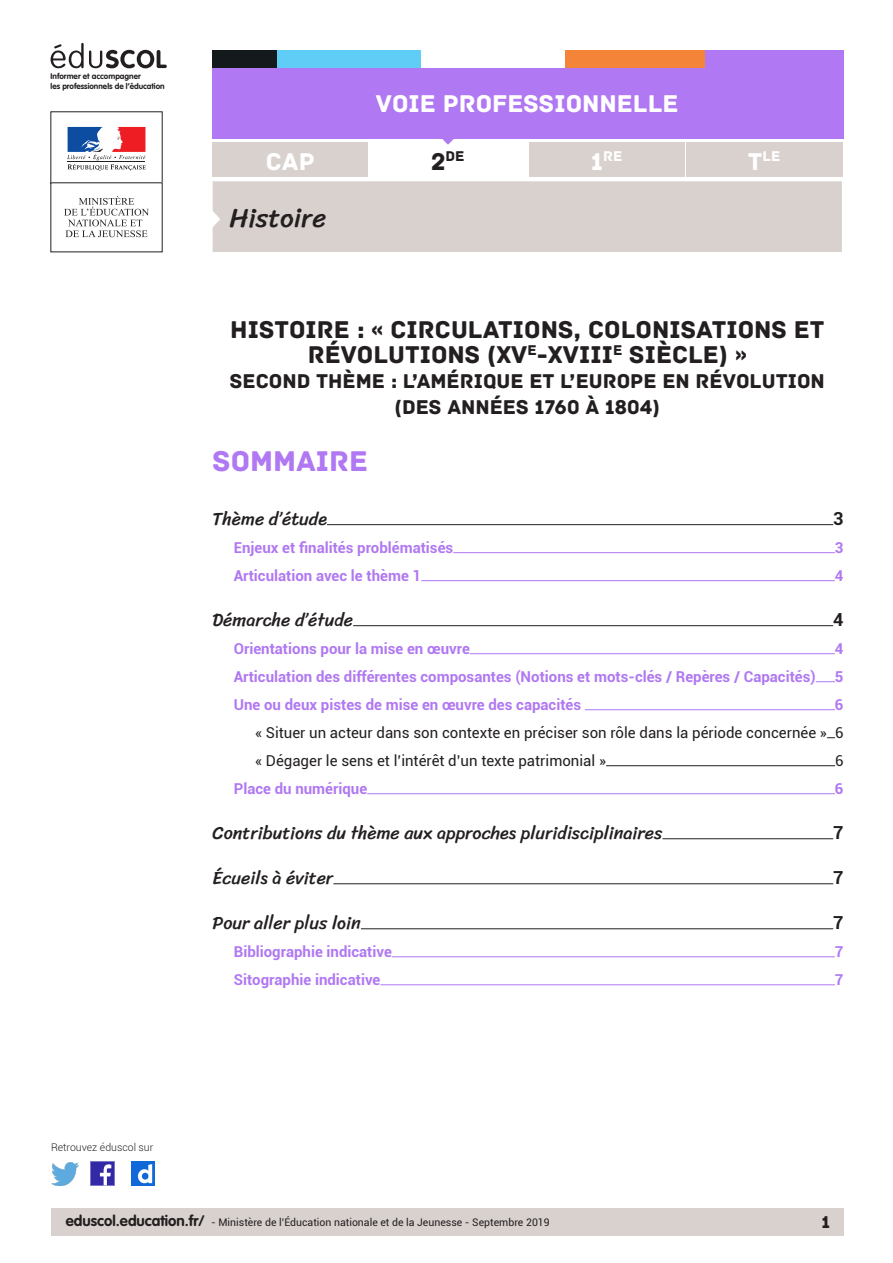
<style>
.page{position:relative;width:893px;height:1263px;background:#fff}
.page>*{position:absolute;margin:0;border:0;box-sizing:border-box;transform-origin:0 0}
.Sommaire_Titre{font:30px "Archive";color:#b078f2}
.t1{font:27px "Sriracha";color:#231f20}
._01_titre_doc{font:25.5px/25.2px "Archive";color:#231f20;text-align:center}
.t2{font:25.5px "Archive";color:#fff}
._01_titre_doc-2{font:21px/25.2px "Archive";color:#231f20;text-align:center}
.t3{font:18px "Sriracha";color:#231f20}
.t4{font:700 18px "Roboto";color:#231f20}
.t5{font:18px "Archive";color:#231f20}
.t6{font:700 15px "Roboto";color:#b078f2}
.t7{font:15px "Roboto";color:#231f20}
.t8{font:14.85px "Archive";color:#fff}
.t9{font:14.85px "Archive";color:#231f20}
.t10{font:10.5px "Roboto";color:#231f20}
.t11{font:300 10.5px "Roboto";color:#231f20}
.t12{font:700 8.1px/9.8px "VAG Rounded Std";color:#231f20}
.s1{font-size:25.5px}
.s2{font-family:"VAG Rounded Std";font-weight:700;font-size:15px}
</style>
<div class="page">
<div style="left:51px;top:1209px;width:792px;height:27px;background:#d8d1ce"></div>
<img style="left:91px;top:1162px;width:23px;height:23px">
<img style="left:51px;top:1163px;width:28px;height:22px">
<img style="left:132px;top:1162px;width:22px;height:23px">
<svg style="left:430px;top:138px;width:41px;height:7px"></svg>
<div style="left:213px;top:68px;width:630px;height:70px;background:#b078f2"></div>
<div style="left:212px;top:181px;width:630px;height:71px;background:#d8d1ce"></div>
<div style="left:277px;top:50px;width:143px;height:18px;background:#5fcdf5"></div>
<div style="left:213px;top:50px;width:64px;height:18px;background:#141a1c"></div>
<div style="left:704px;top:50px;width:139px;height:18px;background:#b078f2"></div>
<div style="left:565px;top:50px;width:140px;height:18px;background:#f48437"></div>
<svg style="left:67px;top:127px;width:79px;height:44px"></svg>
<hr style="left:67px;top:161px;width:78px;height:1px;background:#231f20">
<svg style="left:64px;top:196px;width:85px;height:41px"></svg>
<svg style="left:51px;top:43px;width:116px;height:25px"></svg>
<div style="left:529px;top:142px;width:155px;height:35px;background:#d8d1ce"></div>
<div style="left:686px;top:142px;width:157px;height:35px;background:#d8d1ce"></div>
<div style="left:213px;top:142px;width:155px;height:35px;background:#d8d1ce"></div>
<hr style="left:327px;top:524px;width:506px;height:1px;background:#231f20">
<hr style="left:453px;top:552px;width:382px;height:1px;background:#b078f2">
<hr style="left:421px;top:580px;width:414px;height:1px;background:#b078f2">
<hr style="left:353px;top:625px;width:480px;height:1px;background:#231f20">
<hr style="left:470px;top:653px;width:365px;height:1px;background:#b078f2">
<svg style="left:816px;top:681px;width:19px;height:1px"></svg>
<hr style="left:585px;top:709px;width:250px;height:1px;background:#b078f2">
<hr style="left:606px;top:765px;width:229px;height:1px;background:#231f20">
<hr style="left:367px;top:793px;width:468px;height:1px;background:#b078f2">
<hr style="left:662px;top:838px;width:171px;height:1px;background:#231f20">
<hr style="left:333px;top:883px;width:500px;height:1px;background:#231f20">
<hr style="left:361px;top:928px;width:472px;height:1px;background:#231f20">
<hr style="left:392px;top:956px;width:443px;height:1px;background:#b078f2">
<hr style="left:380px;top:984px;width:455px;height:1px;background:#b078f2">
<p class="t12" style="left:51px;top:71px;width:116px">Informer et accompagner<br>les professionnels de l’éducation</p>
<h3 class="t2" style="left:266px;top:146px;width:50px">CAP</h3>
<h2 class="t1" style="left:229px;top:202px;width:98px">Histoire</h2>
<h3 class="t2" style="left:376px;top:88px;width:304px">VOIE PROFESSIONNELLE</h3>
<p class="t9" style="left:431px;top:147px;width:35px"><span class="s1">2</span>DE</p>
<p class="t8" style="left:591px;top:147px;width:33px"><span class="s1">1</span>RE</p>
<p class="t8" style="left:748px;top:147px;width:34px"><span class="s1">T</span>LE</p>
<p class="_01_titre_doc" style="left:230px;top:317px;width:596px">HISTOIRE : « CIRCULATIONS, COLONISATIONS ET<br>RÉVOLUTIONS (XV<sup>E</sup>-XVIII<sup>E</sup> SIÈCLE) »</p>
<p class="_01_titre_doc-2" style="left:230px;top:369px;width:597px">SECOND THÈME : L’AMÉRIQUE ET L’EUROPE EN RÉVOLUTION (DES ANNÉES 1760 À 1804)</p>
<p class="Sommaire_Titre" style="left:213px;top:443px;width:157px">SOMMAIRE</p>
<p class="t3" style="left:213px;top:508px;width:116px">Thème d’étude</p>
<p class="t4" style="left:833px;top:506px;width:12px">3</p>
<p class="t6" style="left:234px;top:537px;width:221px">Enjeux et finalités problématisés</p>
<p class="t6" style="left:835px;top:537px;width:10px">3</p>
<p class="t6" style="left:234px;top:565px;width:189px">Articulation avec le thème 1</p>
<p class="t6" style="left:835px;top:565px;width:10px">4</p>
<p class="t3" style="left:213px;top:609px;width:142px">Démarche d’étude</p>
<p class="t4" style="left:833px;top:607px;width:12px">4</p>
<p class="t6" style="left:234px;top:638px;width:238px">Orientations pour la mise en œuvre</p>
<p class="t6" style="left:835px;top:638px;width:10px">4</p>
<p class="t6" style="left:234px;top:666px;width:583px">Articulation des différentes composantes (Notions et mots-clés / Repères / Capacités)</p>
<p class="t6" style="left:835px;top:666px;width:10px">5</p>
<p class="t6" style="left:234px;top:694px;width:349px">Une ou deux pistes de mise en œuvre des capacités</p>
<p class="t6" style="left:835px;top:694px;width:10px">6</p>
<p class="t7" style="left:255px;top:722px;width:590px">« Situer un acteur dans son contexte en préciser son rôle dans la période concernée » 6</p>
<p class="t7" style="left:255px;top:750px;width:353px">« Dégager le sens et l’intérêt d’un texte patrimonial »</p>
<p class="t7" style="left:835px;top:750px;width:10px">6</p>
<p class="t6" style="left:234px;top:778px;width:135px">Place du numérique</p>
<p class="t6" style="left:835px;top:778px;width:10px">6</p>
<p class="t3" style="left:213px;top:822px;width:451px">Contributions du thème aux approches pluridisciplinaires</p>
<p class="t4" style="left:833px;top:820px;width:12px">7</p>
<p class="t3" style="left:213px;top:867px;width:122px">Écueils à éviter</p>
<p class="t4" style="left:833px;top:865px;width:12px">7</p>
<p class="t3" style="left:213px;top:912px;width:150px">Pour aller plus loin</p>
<p class="t4" style="left:833px;top:910px;width:12px">7</p>
<p class="t6" style="left:234px;top:941px;width:160px">Bibliographie indicative</p>
<p class="t6" style="left:835px;top:941px;width:10px">7</p>
<p class="t6" style="left:234px;top:969px;width:148px">Sitographie indicative</p>
<p class="t6" style="left:835px;top:969px;width:10px">7</p>
<p class="t11" style="left:51px;top:1140px;width:104px">Retrouvez éduscol sur</p>
<p class="t10" style="left:66px;top:1215px;width:485px"><span class="s2">eduscol.education.fr/</span> - Ministère de l’Éducation nationale et de la Jeunesse - Septembre 2019</p>
<p class="t5" style="left:821px;top:1211px;width:10px">1</p>
</div>
